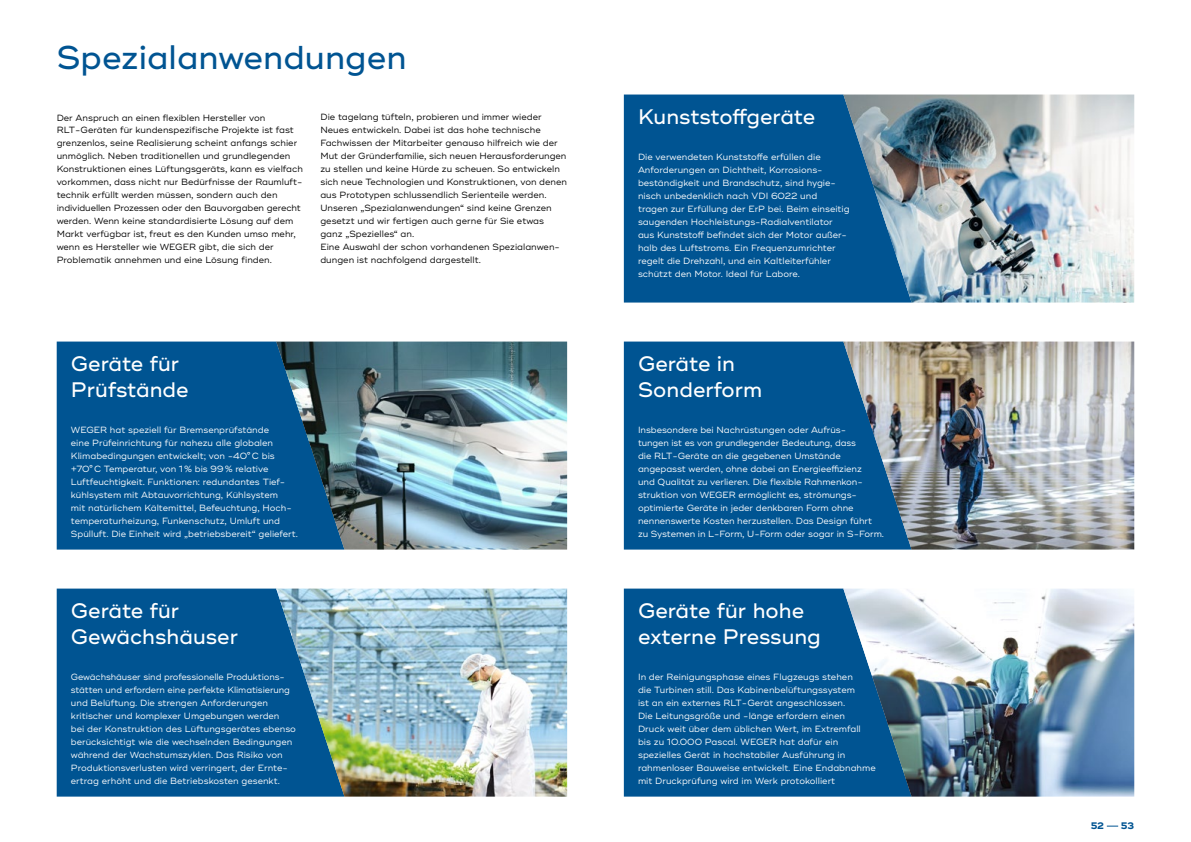
<style>
.page{position:relative;width:1191px;height:842px;background:#fff}
.page>*{position:absolute;margin:0;border:0;box-sizing:border-box;transform-origin:0 0}
.t1{font:500 33px "Ridley Grotesk";color:#005492}
.t2{font:500 21px/26px "Ridley Grotesk";color:#fff}
.t3{font:700 9.5px "Ridley Grotesk";color:#005492}
.t4{font:9px/13px "Ridley Grotesk";color:#fff}
.t5{font:9px/13px "Ridley Grotesk";color:#000}
</style>
<div class="page">
<svg style="left:1106px;top:826px;width:12px;height:1px"></svg>
<div style="left:57px;top:589px;width:219px;height:208px;background:#005492"></div>
<img style="left:276px;top:589px;width:291px;height:208px">
<div style="left:624px;top:589px;width:219px;height:208px;background:#005492"></div>
<img style="left:843px;top:589px;width:291px;height:208px">
<div style="left:57px;top:342px;width:219px;height:208px;background:#005492"></div>
<img style="left:276px;top:342px;width:291px;height:208px">
<div style="left:624px;top:342px;width:219px;height:208px;background:#005492"></div>
<div style="left:624px;top:95px;width:219px;height:208px;background:#005492"></div>
<img style="left:843px;top:95px;width:291px;height:208px">
<img style="left:843px;top:342px;width:291px;height:208px">
<h1 class="t1" style="left:57px;top:38px;width:351px">Spezialanwendungen</h1>
<p class="t5" style="left:57px;top:111px;width:248px">Der Anspruch an einen flexiblen Hersteller von RLT-Geräten für kundenspezifische Projekte ist fast grenzenlos, seine Realisierung scheint anfangs schier unmöglich. Neben traditionellen und grundlegenden Konstruktionen eines Lüftungsgeräts, kann es vielfach vorkommen, dass nicht nur Bedürfnisse der Raumluft&shy;technik erfüllt werden müssen, sondern auch den individuellen Prozessen oder den Bauvorgaben gerecht werden. Wenn keine standardisierte Lösung auf dem Markt verfügbar ist, freut es den Kunden umso mehr, wenn es Hersteller wie WEGER gibt, die sich der Problematik annehmen und eine Lösung finden.</p>
<p class="t5" style="left:320px;top:111px;width:248px">Die tagelang tüfteln, probieren und immer wieder Neues entwickeln. Dabei ist das hohe technische Fachwissen der Mitarbeiter genauso hilfreich wie der Mut der Gründerfamilie, sich neuen Herausforderungen zu stellen und keine Hürde zu scheuen. So entwickeln sich neue Technologien und Konstruktionen, von denen aus Prototypen schlussendlich Serienteile werden.<br>Unseren „Spezialanwendungen“ sind keine Grenzen gesetzt und wir fertigen auch gerne für Sie etwas ganz „Spezielles“ an.<br>Eine Auswahl der schon vorhandenen Spezialanwen&shy;dungen ist nachfolgend dargestellt.</p>
<h2 class="t2" style="left:71px;top:351px;width:119px">Geräte für<br>Prüfstände</h2>
<p class="t4" style="left:71px;top:423px;width:229px">WEGER hat speziell für Bremsenprüfstände<br>eine Prüfeinrichtung für nahezu alle globalen Klimabedingungen entwickelt; von -40°C bis +70°C Temperatur, von 1% bis 99% relative Luftfeuchtigkeit. Funktionen: redundantes Tief&shy;kühlsystem mit Abtauvorrichtung, Kühlsystem<br>mit natürlichem Kältemittel, Befeuchtung, Hoch&shy;temperaturheizung, Funkenschutz, Umluft und Spülluft. Die Einheit wird „betriebsbereit“ geliefert.</p>
<h2 class="t2" style="left:71px;top:598px;width:169px">Geräte für<br>Gewächshäuser</h2>
<p class="t4" style="left:71px;top:670px;width:226px">Gewächshäuser sind professionelle Produktions&shy;stätten und erfordern eine perfekte Klimatisierung und Belüftung. Die strengen Anforderungen kritischer und komplexer Umgebungen werden<br>bei der Konstruktion des Lüftungsgerätes ebenso berücksichtigt wie die wechselnden Bedingungen während der Wachstumszyklen. Das Risiko von Produktionsverlusten wird verringert, der Ernte&shy;ertrag erhöht und die Betriebskosten gesenkt.</p>
<h2 class="t2" style="left:638px;top:104px;width:179px">Kunststoffgeräte</h2>
<p class="t4" style="left:638px;top:150px;width:213px">Die verwendeten Kunststoffe erfüllen die Anforderungen an Dichtheit, Korrosions&shy;beständigkeit und Brandschutz, sind hygie&shy;nisch unbedenklich nach VDI 6022 und<br>tragen zur Erfüllung der ErP bei. Beim einseitig saugenden Hochleistungs-Radialventilator aus Kunststoff befindet sich der Motor außer&shy;halb des Luftstroms. Ein Frequenzumrichter regelt die Drehzahl, und ein Kaltleiterfühler schützt den Motor. Ideal für Labore.</p>
<h2 class="t2" style="left:638px;top:351px;width:126px">Geräte in<br>Sonderform</h2>
<p class="t4" style="left:638px;top:423px;width:247px">Insbesondere bei Nachrüstungen oder Aufrüs-<br>tungen ist es von grundlegender Bedeutung, dass<br>die RLT-Geräte an die gegebenen Umstände angepasst werden, ohne dabei an Energieeffizienz<br>und Qualität zu verlieren. Die flexible Rahmenkon&shy;struktion von WEGER ermöglicht es, strömungs&shy;optimierte Geräte in jeder denkbaren Form ohne nennenswerte Kosten herzustellen. Das Design führt zu Systemen in L-Form, U-Form oder sogar in S-Form.</p>
<h2 class="t2" style="left:638px;top:598px;width:184px">Geräte für hohe externe Pressung</h2>
<p class="t4" style="left:638px;top:670px;width:239px">In der Reinigungsphase eines Flugzeugs stehen<br>die Turbinen still. Das Kabinenbelüftungssystem<br>ist an ein externes RLT-Gerät angeschlossen.<br>Die Leitungsgröße und -länge erfordern einen<br>Druck weit über dem üblichen Wert, im Extremfall bis zu 10.000 Pascal. WEGER hat dafür ein spezielles Gerät in hochstabiler Ausführung in rahmenloser Bauweise entwickelt. Eine Endabnahme mit Druckprüfung wird im Werk protokolliert</p>
<p class="t3" style="left:1090px;top:820px;width:15px">52</p>
<p class="t3" style="left:1121px;top:820px;width:15px">53</p>
</div>
